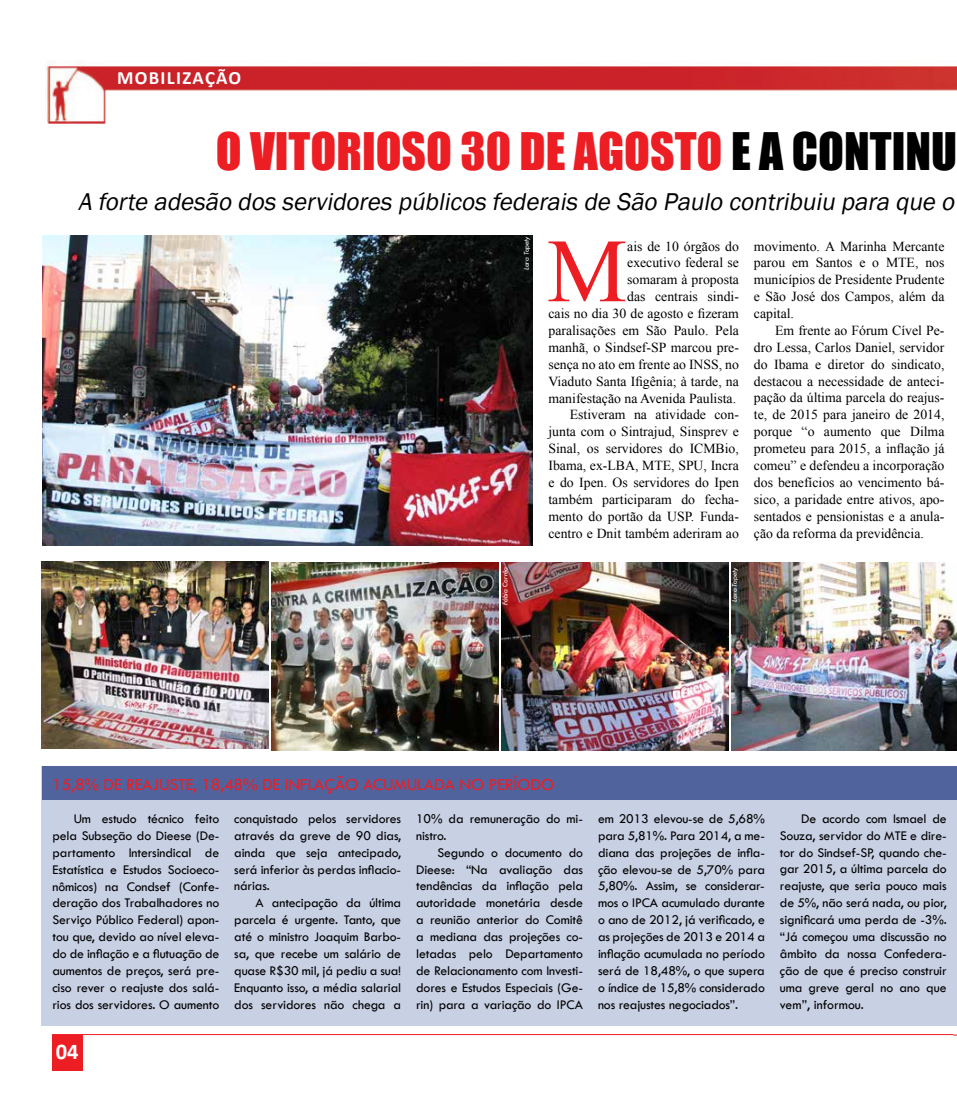
<style>
.page{position:relative;width:957px;height:1099px;background:#fff}
.page>*{position:absolute;margin:0;border:0;box-sizing:border-box;transform-origin:0 0}
.t1{font:90.25px "Times New Roman";color:#ed1d24}
.t2{font:47.5px "Impact";color:#ed1d24}
.t3{font:italic 25px "Franklin Gothic";color:#000}
.t4{font:700 22.5px "Calibri";color:#fff}
.t5{font:700 18.75px "Calibri";letter-spacing:.07em;color:#fff}
.t6{font:17.5px "Tw Cen";letter-spacing:-.01em;color:#ed1d24}
.t7{font:13.75px/16.9px "Tw Cen";letter-spacing:-.01em;color:#000;text-align:justify}
.t8{font:13.75px/16.9px "Times New Roman";color:#000;text-align:justify}
.t9{font:italic 7.5px "Tw Cen";color:#fff}
.s1{color:#000}
</style>
<div class="page">
<div style="left:42px;top:766px;width:915px;height:260px;background:#c8d0e4"></div>
<img style="left:46px;top:60px;width:911px;height:64px">
<div style="left:52px;top:1034px;width:30px;height:36px;background:#ed1d24"></div>
<hr style="left:52px;top:1034px;width:901px;height:1px;background:#ed1d24">
<img style="left:43px;top:235px;width:490px;height:310px">
<img style="left:501px;top:562px;width:227px;height:188px">
<img style="left:42px;top:561px;width:226px;height:187px">
<img style="left:732px;top:562px;width:225px;height:188px">
<img style="left:271px;top:562px;width:227px;height:188px">
<div style="left:42px;top:766px;width:915px;height:34px;background:#50639d"></div>
<h3 class="t5" style="left:117px;top:66px;width:126px">MOBILIZAÇÃO</h3>
<h2 class="t2" style="left:216px;top:114px;width:743px">O VITORIOSO 30 DE AGOSTO <span class="s1">E A CONTINU</span></h2>
<h3 class="t3" style="left:78px;top:186px;width:883px">A forte adesão dos servidores públicos federais de São Paulo contribuiu para que o</h3>
<p class="t9" style="left:522px;top:270px;width:35px;rotate:-90deg">Lara Tapety</p>
<p class="t9" style="left:500px;top:605px;width:40px;rotate:-90deg">Fábia Corrêa</p>
<p class="t8" style="left:548px;top:237px;width:192px;text-align:right">ais de 10 órgãos do<br>executivo federal se<br>somaram à proposta<br>das centrais sindi-<br>cais no dia 30 de agosto e fizeram paralisações em São Paulo. Pela manhã, o Sindsef-SP marcou pre&shy;sença no ato em frente ao INSS, no<br>Viaduto Santa Ifigênia; à tarde, na manifestação na Avenida Paulista.<br>Estiveram na atividade con&shy;junta com o Sintrajud, Sinsprev e<br>Sinal, os servidores do ICMBio,<br>Ibama, ex-LBA, MTE, SPU, Incra e do Ipen. Os servidores do Ipen também participaram do fecha&shy;mento do portão da USP. Funda&shy;centro e Dnit também aderiram ao</p>
<p class="t8" style="left:754px;top:237px;width:192px">movimento. A Marinha Mercante parou em Santos e o MTE, nos municípios de Presidente Prudente e São José dos Campos, além da capital.</p>
<h1 class="t1" style="left:547px;top:210px;width:82px">M</h1>
<p class="t8" style="left:754px;top:322px;width:192px;text-indent:21px">Em frente ao Fórum Cível Pe&shy;dro Lessa, Carlos Daniel, servidor do Ibama e diretor do sindicato, destacou a necessidade de anteci&shy;pação da última parcela do reajus&shy;te, de 2015 para janeiro de 2014, porque “o aumento que Dilma prometeu para 2015, a inflação já comeu” e defendeu a incorporação dos benefícios ao vencimento bá&shy;sico, a paridade entre ativos, apo&shy;sentados e pensionistas e a anula&shy;ção da reforma da previdência.</p>
<p class="t9" style="left:730px;top:601px;width:35px;rotate:-90deg">Lara Tapety</p>
<p class="t6" style="left:52px;top:773px;width:83px">15,8% de reajuste</p>
<p class="t6" style="left:193px;top:773px;width:182px">, 18,48% de inflação acumu</p>
<p class="t6" style="left:417px;top:773px;width:18px">lada</p>
<p class="t6" style="left:459px;top:773px;width:71px">noperíodo</p>
<p class="t7" style="left:52px;top:810px;width:168px;text-indent:21px">Um estudo técnico feito pela Subseção do Dieese (De&shy;partamento Intersindical de Estatística e Estudos Socioeco&shy;nômicos) na Condsef (Confe&shy;deração dos Trabalhadores no Serviço Público Federal) apon&shy;tou que, devido ao nível eleva&shy;do de inflação e a flutuação de aumentos de preços, será pre&shy;ciso rever o reajuste dos salá&shy;rios dos servidores. O aumento</p>
<p class="t7" style="left:234px;top:810px;width:168px">conquistado pelos servidores através da greve de 90 dias, ainda que seja antecipado, será inferior às perdas inflacio&shy;nárias.</p>
<p class="t7" style="left:234px;top:894px;width:168px;text-indent:21px">A antecipação da última parcela é urgente. Tanto, que até o ministro Joaquim Barbo&shy;sa, que recebe um salário de quase R$30 mil, já pediu a sua!<br>Enquanto isso, a média salarial dos servidores não chega a</p>
<h3 class="t4" style="left:56px;top:1037px;width:24px">04</h3>
<p class="t7" style="left:416px;top:810px;width:168px">10% da remuneração do mi&shy;nistro.</p>
<p class="t7" style="left:416px;top:843px;width:168px;text-indent:21px">Segundo o documento do Dieese: “Na avaliação das tendências da inflação pela autoridade monetária desde a reunião anterior do Comitê a mediana das projeções co&shy;letadas pelo Departamento de Relacionamento com Investi&shy;dores e Estudos Especiais (Ge&shy;rin) para a variação do IPCA</p>
<p class="t7" style="left:598px;top:810px;width:168px">em 2013 elevou-se de 5,68% para 5,81%. Para 2014, a me&shy;diana das projeções de infla&shy;ção elevou-se de 5,70% para 5,80%. Assim, se considerar&shy;mos o IPCA acumulado durante o ano de 2012, já verificado, e as projeções de 2013 e 2014 a inflação acumulada no período será de 18,48%, o que supera o índice de 15,8% considerado nos reajustes negociados”.</p>
<p class="t7" style="left:780px;top:810px;width:168px;text-indent:21px">De acordo com Ismael de Souza, servidor do MTE e dire&shy;tor do Sindsef-SP, quando che&shy;gar 2015, a última parcela do reajuste, que seria pouco mais de 5%, não será nada, ou pior, significará uma perda de -3%. “Já começou uma discussão no âmbito da nossa Confedera&shy;ção de que é preciso construir uma greve geral no ano que vem”, informou.</p>
</div>
